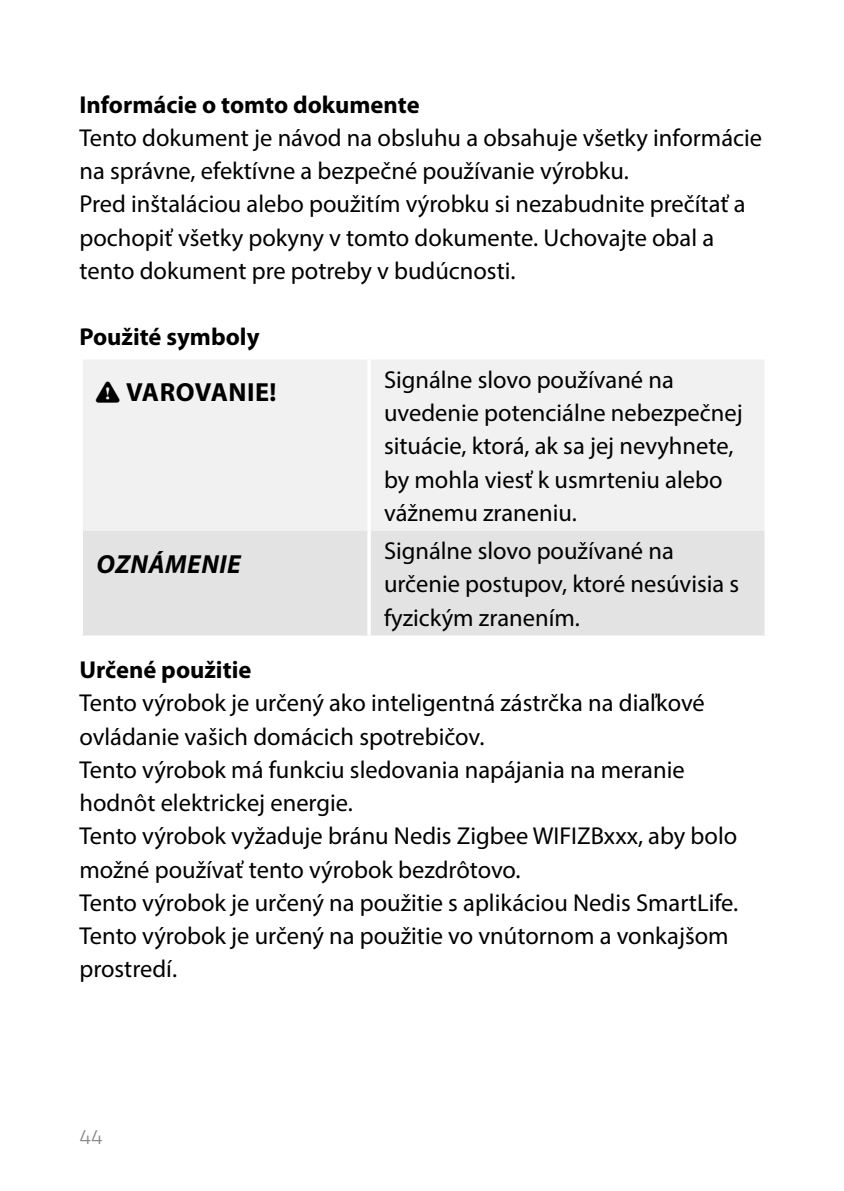
<style>
.page{position:relative;width:844px;height:1191px;background:#fff}
.page>*{position:absolute;margin:0;border:0;box-sizing:border-box;transform-origin:0 0}
.t1{font:700 26.25px "Myriad Pro";letter-spacing:.02em;color:#000}
.t2{font:italic 700 26.25px "Myriad Pro";letter-spacing:.02em;color:#000}
.t3{font:24.5px/33.2px "Myriad Pro";color:#000}
.t4{font:700 24.5px "Myriad Pro";color:#000}
.t5{font:300 21px "Titillium";color:#878787}
</style>
<div class="page">
<div style="left:83px;top:360px;width:681px;height:171px;background:#f1f1f1"></div>
<div style="left:83px;top:531px;width:681px;height:104px;background:#e3e3e3"></div>
<hr style="left:367px;top:359px;width:4px;height:172px;background:#fff">
<hr style="left:367px;top:531px;width:4px;height:104px;background:#fff">
<svg style="left:96px;top:381px;width:23px;height:21px"></svg>
<p class="t4" style="left:79px;top:88px;width:341px">Informácie o tomto dokumente</p>
<p class="t3" style="left:79px;top:121px;width:684px">Tento dokument je návod na obsluhu a obsahuje všetky informácie na správne, efektívne a bezpečné používanie výrobku.<br>Pred inštaláciou alebo použitím výrobku si nezabudnite prečítať a pochopiť všetky pokyny v tomto dokumente. Uchovajte obal a tento dokument pre potreby v budúcnosti.</p>
<p class="t4" style="left:79px;top:321px;width:181px">Použité symboly</p>
<p class="t1" style="left:126px;top:375px;width:152px">VAROVANIE!</p>
<p class="t3" style="left:384px;top:362px;width:360px">Signálne slovo používané na uvedenie potenciálne nebezpečnej situácie, ktorá, ak sa jej nevyhnete, by mohla viesť k usmrteniu alebo vážnemu zraneniu.</p>
<p class="t2" style="left:96px;top:547px;width:146px">OZNÁMENIE</p>
<p class="t3" style="left:384px;top:534px;width:357px">Signálne slovo používané na určenie postupov, ktoré nesúvisia s fyzickým zranením.</p>
<p class="t4" style="left:79px;top:654px;width:173px">Určené použitie</p>
<p class="t3" style="left:79px;top:686px;width:660px">Tento výrobok je určený ako inteligentná zástrčka na diaľkové ovládanie vašich domácich spotrebičov.<br>Tento výrobok má funkciu sledovania napájania na meranie hodnôt elektrickej energie.<br>Tento výrobok vyžaduje bránu Nedis Zigbee WIFIZBxxx, aby bolo možné používať tento výrobok bezdrôtovo.<br>Tento výrobok je určený na použitie s aplikáciou Nedis SmartLife.<br>Tento výrobok je určený na použitie vo vnútornom a vonkajšom prostredí.</p>
<p class="t5" style="left:79px;top:1121px;width:25px">44</p>
</div>
